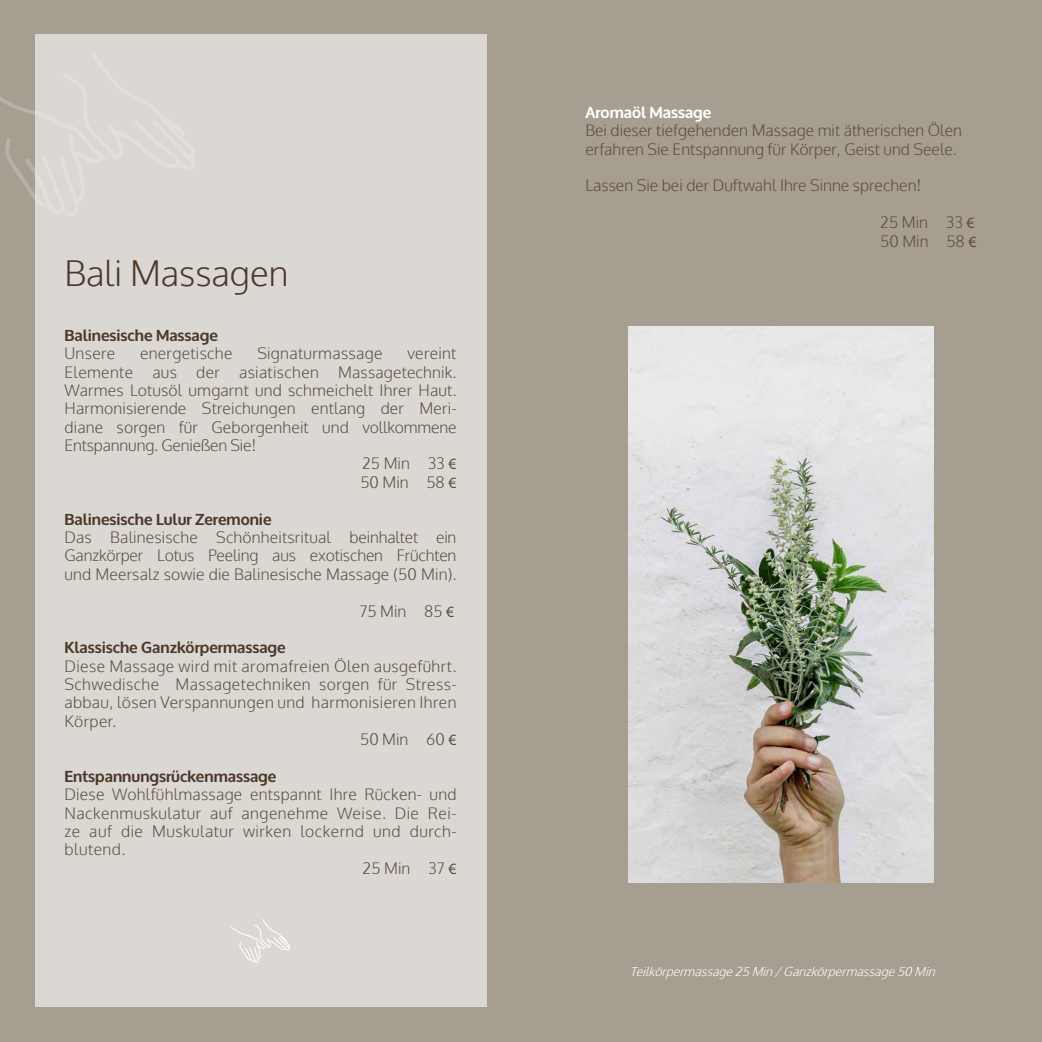
<style>
.page{position:relative;width:1042px;height:1042px;background:#a69e91}
.page>*{position:absolute;margin:0;border:0;box-sizing:border-box;transform-origin:0 0}
.t1{font:300 35px "Oxygen";color:#4c3929}
.t2{font:300 15.75px/18.4px "Oxygen";letter-spacing:.01em;color:#5f4d3e}
.t3{font:300 15.75px/18.4px "Oxygen";letter-spacing:-.01em;color:#5f4d3e}
.t4{font:700 15.75px "Oxygen";color:#4c3929}
.t5{font:300 15.75px/18.4px "Oxygen";letter-spacing:.03em;color:#5f4d3e}
.t6{font:700 15.75px "Oxygen";color:#fff}
.t7{font:italic 300 12.25px "Oxygen";color:#fff}
.s1{font-family:"Myriad Pro";font-weight:400}
</style>
<div class="page">
<div style="left:35px;top:34px;width:451px;height:973px;background:#dbd8d3"></div>
<img style="left:628px;top:326px;width:305px;height:556px">
<svg style="left:0;top:97px;width:35px;height:104px"></svg>
<svg style="left:231px;top:919px;width:59px;height:44px"></svg>
<p class="t1" style="left:64px;top:251px;width:225px">Bali Massagen</p>
<p class="t4" style="left:64px;top:325px;width:155px">Balinesische Massage</p>
<p class="t2" style="left:64px;top:345px;width:52px">Unsere</p>
<p class="t2" style="left:140px;top:345px;width:94px">energetische</p>
<p class="t2" style="left:257px;top:345px;width:127px">Signaturmassage</p>
<p class="t2" style="left:407px;top:345px;width:51px">vereint</p>
<p class="t2" style="left:64px;top:363px;width:393px">Elemente aus der asiatischen Massagetechnik.</p>
<p class="t2" style="left:64px;top:381px;width:393px">Warmes Lotusöl umgarnt und schmeichelt Ihrer Haut.</p>
<p class="t2" style="left:64px;top:400px;width:393px">Harmonisierende Streichungen entlang der Meri&shy;diane sorgen für Geborgenheit und vollkommene</p>
<p class="t3" style="left:64px;top:437px;width:193px">Entspannung. Genießen Sie!</p>
<p class="t2" style="left:362px;top:455px;width:96px">25 Min 33 <span class="s1">€</span></p>
<p class="t2" style="left:360px;top:473px;width:98px">50 Min 58 <span class="s1">€</span></p>
<p class="t4" style="left:64px;top:509px;width:208px">Balinesische Lulur Zeremonie</p>
<p class="t3" style="left:64px;top:528px;width:393px">Das Balinesische Schönheitsritual beinhaltet ein<br>Ganzkörper Lotus Peeling aus exotischen Früchten</p>
<p class="t2" style="left:64px;top:565px;width:393px">und Meersalz sowie die Balinesische Massage (50 Min).</p>
<p class="t2" style="left:359px;top:602px;width:96px">75 Min 85 <span class="s1">€</span></p>
<p class="t4" style="left:64px;top:638px;width:223px">Klassische Ganzkörpermassage</p>
<p class="t2" style="left:64px;top:657px;width:393px">Diese Massage wird mit aromafreien Ölen ausgeführt.</p>
<p class="t2" style="left:64px;top:675px;width:393px">Schwedische Massagetechniken sorgen für Stress-</p>
<p class="t2" style="left:64px;top:694px;width:393px">abbau, lösen Verspannungen und harmonisieren Ihren</p>
<p class="t2" style="left:64px;top:712px;width:53px">Körper.</p>
<p class="t2" style="left:360px;top:731px;width:98px">50 Min 60 <span class="s1">€</span></p>
<p class="t4" style="left:64px;top:766px;width:213px">Entspannungsrückenmassage</p>
<p class="t2" style="left:64px;top:786px;width:393px">Diese Wohlfühlmassage entspannt Ihre Rücken- und</p>
<p class="t5" style="left:64px;top:804px;width:393px">Nackenmuskulatur auf angenehme Weise. Die Rei&shy;ze auf die Muskulatur wirken lockernd und durch-</p>
<p class="t5" style="left:64px;top:841px;width:62px">blutend.</p>
<p class="t2" style="left:363px;top:859px;width:95px">25 Min 37 <span class="s1">€</span></p>
<p class="t6" style="left:585px;top:103px;width:127px">Aromaöl Massage</p>
<p class="t2" style="left:585px;top:122px;width:378px">Bei dieser tiefgehenden Massage mit ätherischen Ölen erfahren Sie Entspannung für Körper, Geist und Seele.</p>
<p class="t2" style="left:585px;top:177px;width:337px">Lassen Sie bei der Duftwahl Ihre Sinne sprechen!</p>
<p class="t2" style="left:880px;top:214px;width:96px">25 Min 33 <span class="s1">€</span></p>
<p class="t2" style="left:880px;top:232px;width:98px">50 Min 58 <span class="s1">€</span></p>
<p class="t7" style="left:630px;top:964px;width:310px">Teilkörpermassage25Min/Ganzkörpermassage50Min</p>
</div>
